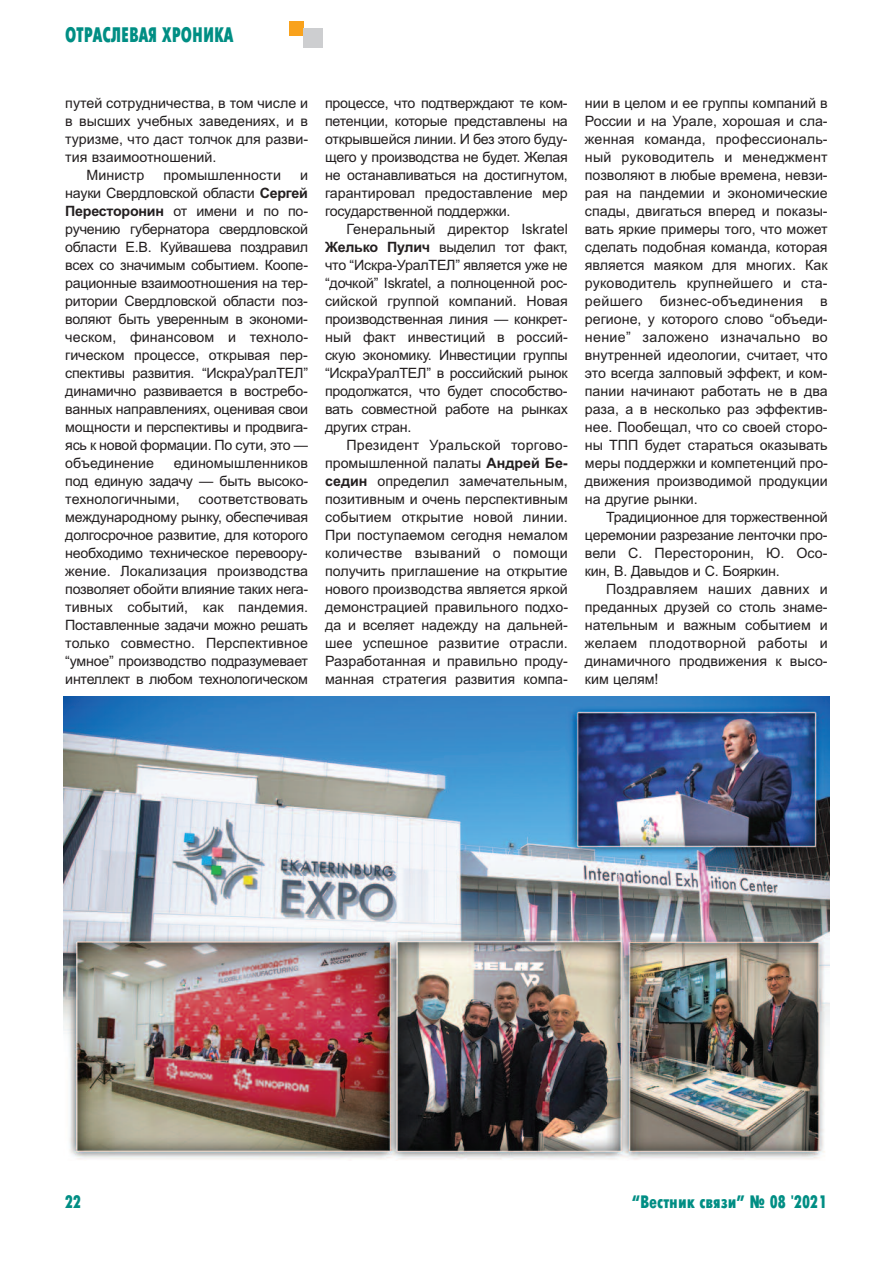
<style>
.page{position:relative;width:893px;height:1263px;background:#fff}
.page>*{position:absolute;margin:0;border:0;box-sizing:border-box;transform-origin:0 0}
.t1{font:21px "Futura Futuris X Cond C";color:#008e84;scale:.9 1}
.t2{font:18px "Futura Futuris X Cond C";color:#008e84}
.t3{font:14.25px/18px "Arial";color:#231f20;text-align:justify}
.s1{font-weight:700}
</style>
<div class="page">
<div style="left:289px;top:21px;width:14px;height:14px;background:#f9a21c"></div>
<div style="left:303px;top:28px;width:20px;height:20px;background:#cdced0"></div>
<img style="left:64px;top:696px;width:765px;height:464px">
<h1 class="t1" style="left:65px;top:22px;width:188px">ОТРАСЛЕВАЯ ХРОНИКА</h1>
<p class="t3" style="left:65px;top:94px;width:244px">путей сотрудничества, в том числе и</p>
<p class="t3" style="left:65px;top:112px;width:244px">в высших учебных заведениях, и в</p>
<p class="t3" style="left:65px;top:130px;width:244px">туризме, что даст толчок для разви-</p>
<p class="t3" style="left:65px;top:148px;width:153px">тия взаимоотношений.</p>
<p class="t3" style="left:87px;top:166px;width:59px">Министр</p>
<p class="t3" style="left:163px;top:166px;width:119px">промышленности</p>
<p class="t3" style="left:65px;top:166px;width:244px;text-indent:235px">и науки Свердловской области <span class="s1">Сергей Пересторонин</span> от имени и по по&shy;ручению губернатора свердловской области Е.В. Куйвашева поздравил всех со значимым событием. Коопе&shy;рационные взаимоотношения на тер&shy;ритории Свердловской области поз&shy;воляют быть уверенным в экономи&shy;ческом, финансовом и техноло&shy;гическом процессе, открывая пер&shy;спективы развития. “ИскраУралТЕЛ” динамично развивается в востребо&shy;ванных направлениях, оценивая свои мощности и перспективы и продвига&shy;ясь к новой формации. По сути, это — объединение</p>
<p class="t3" style="left:65px;top:454px;width:244px;text-indent:109px">единомышленников под единую задачу — быть высоко&shy;технологичными,</p>
<p class="t3" style="left:65px;top:490px;width:244px;text-indent:133px">соответствовать международному рынку, обеспечивая долгосрочное развитие, для которого необходимо техническое перевоору&shy;жение. Локализация производства позволяет обойти влияние таких нега&shy;тивных событий, как пандемия.<br>Поставленные задачи можно решать только совместно. Перспективное “умное” производство подразумевает интеллект в любом технологическом</p>
<p class="t3" style="left:325px;top:94px;width:244px">процессе, что подтверждают те ком&shy;петенции, которые представлены на открывшейся линии. И без этого буду&shy;щего у производства не будет. Желая не останавливаться на достигнутом, гарантировал предоставление мер государственной поддержки.</p>
<p class="t3" style="left:325px;top:220px;width:244px;text-indent:21px">Генеральный директор Iskratel <span class="s1">Желько Пулич</span> выделил тот факт, что “Искра-УралТЕЛ” является уже не “дочкой” Iskratel, а полноценной рос&shy;сийской группой компаний. Новая производственная линия — конкрет&shy;ный факт инвестиций в россий&shy;скую экономику. Инвестиции группы “ИскраУралТЕЛ” в российский рынок продолжатся, что будет способство&shy;вать совместной работе на рынках других стран.</p>
<p class="t3" style="left:325px;top:436px;width:245px;text-indent:21px">Президент Уральской торгово&shy;промышленной палаты <span class="s1">Андрей Бе&shy;седин</span> определил замечательным, позитивным и очень перспективным событием открытие новой линии.<br>При поступаемом сегодня немалом количестве взываний о помощи получить приглашение на открытие нового производства является яркой демонстрацией правильного подхо&shy;да и вселяет надежду на дальней&shy;шее успешное развитие отрасли.<br>Разработанная и правильно проду&shy;манная стратегия развития компа-</p>
<p class="t3" style="left:585px;top:94px;width:245px">нии в целом и ее группы компаний в России и на Урале, хорошая и сла&shy;женная команда, профессиональ&shy;ный руководитель и менеджмент позволяют в любые времена, невзи&shy;рая на пандемии и экономические спады, двигаться вперед и показы&shy;вать яркие примеры того, что может сделать подобная команда, которая является маяком для многих. Как руководитель крупнейшего и ста&shy;рейшего бизнес-объединения в регионе, у которого слово “объеди&shy;нение” заложено изначально во внутренней идеологии, считает, что это всегда залповый эффект, и ком&shy;пании начинают работать не в два раза, а в несколько раз эффектив&shy;нее. Пообещал, что со своей сторо&shy;ны ТПП будет стараться оказывать меры поддержки и компетенций про&shy;движения производимой продукции на другие рынки.</p>
<p class="t3" style="left:585px;top:508px;width:244px;text-indent:21px">Традиционное для торжественной церемонии разрезание ленточки про&shy;вели С. Пересторонин, Ю. Осо&shy;кин, В. Давыдов и С. Бояркин.</p>
<p class="t3" style="left:585px;top:580px;width:244px;text-indent:21px">Поздравляем наших давних и преданных друзей со столь знаме&shy;нательным и важным событием и желаем плодотворной работы и динамичного продвижения к высо&shy;ким целям!</p>
<p class="t2" style="left:65px;top:1191px;width:17px">22</p>
<p class="t2" style="left:632px;top:1191px;width:197px">“Вестник связи” № 08 '2021</p>
</div>
